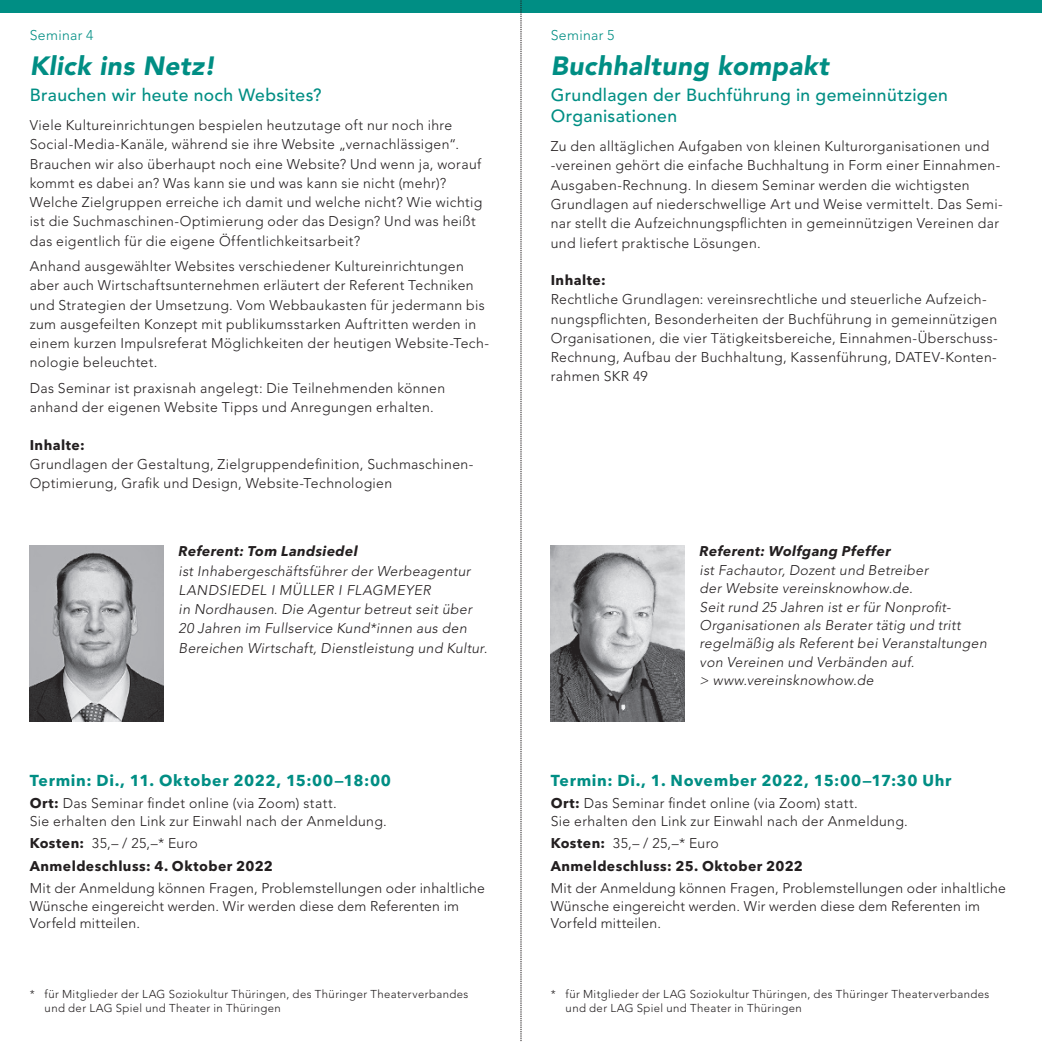
<style>
.page{position:relative;width:1042px;height:1042px;background:#fff}
.page>*{position:absolute;margin:0;border:0;box-sizing:border-box;transform-origin:0 0}
.t1{font:italic 900 26.25px "Avenir LT Std";letter-spacing:.015em;color:#008e84}
.t2{font:500 17.5px/21px "Avenir LT Std";letter-spacing:.02em;color:#008e84}
.t3{font:700 15.75px "Avenir Next LT Pro";letter-spacing:.045em;color:#008e84}
.t4{font:300 14px/19.2px "Avenir LT Std";letter-spacing:.025em;color:#231f20}
.t5{font:italic 300 14px/18.4px "Avenir LT Std";letter-spacing:.025em;color:#231f20}
.t6{font:700 14px "Avenir Next LT Pro";letter-spacing:.03em;color:#231f20}
.t7{font:italic 700 14px "Avenir Next LT Pro";letter-spacing:.025em;color:#231f20}
.t8{font:300 14px "Avenir LT Std";letter-spacing:.025em;color:#008e84}
.t9{font:300 11.38px/14px "Avenir LT Std";letter-spacing:.035em;color:#231f20}
.s1{font-family:"Avenir Next LT Pro";font-weight:700}
</style>
<div class="page">
<div style="left:0;top:0;width:521px;height:12px;background:#008e84"></div>
<div style="left:521px;top:0;width:521px;height:12px;background:#008e84"></div>
<img style="left:30px;top:546px;width:134px;height:176px">
<img style="left:551px;top:546px;width:134px;height:176px">
<svg style="left:521px;top:0;width:1px;height:1042px"></svg>
<p class="t8" style="left:30px;top:27px;width:65px">Seminar 4</p>
<h1 class="t1" style="left:30px;top:50px;width:187px">Klick ins Netz!</h1>
<p class="t2" style="left:30px;top:85px;width:293px">Brauchen wir heute noch Websites?</p>
<p class="t4" style="left:30px;top:116px;width:454px">Viele Kultureinrichtungen bespielen heutzutage oft nur noch ihre Social-Media-Kanäle, während sie ihre Website „vernachlässigen“.<br>Brauchen wir also überhaupt noch eine Website? Und wenn ja, worauf kommt es dabei an? Was kann sie und was kann sie nicht (mehr)?<br>Welche Zielgruppen erreiche ich damit und welche nicht? Wie wichtig ist die Suchmaschinen-Optimierung oder das Design? Und was heißt das eigentlich für die eigene Öffentlichkeitsarbeit?</p>
<p class="t4" style="left:30px;top:257px;width:461px">Anhand ausgewählter Websites verschiedener Kultureinrichtungen aber auch Wirtschaftsunternehmen erläutert der Referent Techniken und Strategien der Umsetzung. Vom Webbaukasten für jedermann bis zum ausgefeilten Konzept mit publikumsstarken Auftritten werden in einem kurzen Impulsreferat Möglichkeiten der heutigen Website-Tech&shy;nologie beleuchtet.</p>
<p class="t4" style="left:30px;top:378px;width:417px">Das Seminar ist praxisnah angelegt: Die Teilnehmenden können anhand der eigenen Website Tipps und Anregungen erhalten.</p>
<p class="t6" style="left:30px;top:436px;width:56px">Inhalte:</p>
<p class="t4" style="left:30px;top:455px;width:445px">Grundlagen der Gestaltung, Zielgruppendefinition, Suchmaschinen-<br>Optimierung, Grafik und Design, Website-Technologien</p>
<p class="t7" style="left:179px;top:543px;width:181px">Referent: Tom Landsiedel</p>
<p class="t5" style="left:179px;top:561px;width:310px;line-height:19.2px">ist Inhabergeschäftsführer der Werbeagentur LANDSIEDEL I MÜLLER I FLAGMEYER<br>in Nordhausen. Die Agentur betreut seit über 20 Jahren im Fullservice Kund*innen aus den Bereichen Wirtschaft, Dienstleistung und Kultur.</p>
<p class="t3" style="left:30px;top:771px;width:363px">Termin: Di., 11. Oktober 2022, 15:00—18:00</p>
<p class="t4" style="left:30px;top:795px;width:359px;line-height:17.5px"><span class="s1">Ort:</span> Das Seminar findet online (via Zoom) statt.<br>Sie erhalten den Link zur Einwahl nach der Anmeldung.</p>
<p class="t4" style="left:30px;top:834px;width:170px"><span class="s1">Kosten:</span> 35,– / 25,–* Euro</p>
<p class="t6" style="left:30px;top:857px;width:245px">Anmeldeschluss: 4. Oktober 2022</p>
<p class="t4" style="left:30px;top:880px;width:457px;line-height:17.5px">Mit der Anmeldung können Fragen, Problemstellungen oder inhaltliche<br>Wünsche eingereicht werden. Wir werden diese dem Referenten im<br>Vorfeld mitteilen.</p>
<p class="t9" style="left:45px;top:987px;width:425px;text-indent:-15px">* für Mitglieder der LAG Soziokultur Thüringen, des Thüringer Theaterverbandes und der LAG Spiel und Theater in Thüringen</p>
<p class="t8" style="left:551px;top:27px;width:65px">Seminar 5</p>
<h1 class="t1" style="left:551px;top:50px;width:280px">Buchhaltung kompakt</h1>
<p class="t2" style="left:551px;top:85px;width:399px">Grundlagen der Buchführung in gemeinnützigen<br>Organisationen</p>
<p class="t4" style="left:551px;top:137px;width:453px">Zu den alltäglichen Aufgaben von kleinen Kulturorganisationen und -vereinen gehört die einfache Buchhaltung in Form einer Einnahmen-Ausgaben-Rechnung. In diesem Seminar werden die wichtigsten Grundlagen auf niederschwellige Art und Weise vermittelt. Das Semi&shy;nar stellt die Aufzeichnungspflichten in gemeinnützigen Vereinen dar und liefert praktische Lösungen.</p>
<p class="t6" style="left:551px;top:272px;width:56px">Inhalte:</p>
<p class="t4" style="left:551px;top:290px;width:448px">Rechtliche Grundlagen: vereinsrechtliche und steuerliche Aufzeich&shy;nungspflichten, Besonderheiten der Buchführung in gemeinnützigen Organisationen, die vier Tätigkeitsbereiche, Einnahmen-Überschuss-Rechnung, Aufbau der Buchhaltung, Kassenführung, DATEV-Konten&shy;rahmen SKR 49</p>
<p class="t7" style="left:699px;top:543px;width:192px">Referent: Wolfgang Pfeffer</p>
<p class="t5" style="left:699px;top:561px;width:289px">ist Fachautor, Dozent und Betreiber<br>der Website vereinsknowhow.de.<br>Seit rund 25 Jahren ist er für Nonprofit-Organisationen als Berater tätig und tritt regelmäßig als Referent bei Veranstaltungen von Vereinen und Verbänden auf.<br>&gt; www.vereinsknowhow.de</p>
<p class="t3" style="left:551px;top:771px;width:402px">Termin: Di., 1. November 2022, 15:00—17:30 Uhr</p>
<p class="t4" style="left:551px;top:795px;width:359px;line-height:17.5px"><span class="s1">Ort:</span> Das Seminar findet online (via Zoom) statt.<br>Sie erhalten den Link zur Einwahl nach der Anmeldung.</p>
<p class="t4" style="left:551px;top:834px;width:170px"><span class="s1">Kosten:</span> 35,– / 25,–* Euro</p>
<p class="t6" style="left:551px;top:857px;width:254px">Anmeldeschluss: 25. Oktober 2022</p>
<p class="t4" style="left:551px;top:880px;width:457px;line-height:17.5px">Mit der Anmeldung können Fragen, Problemstellungen oder inhaltliche<br>Wünsche eingereicht werden. Wir werden diese dem Referenten im<br>Vorfeld mitteilen.</p>
<p class="t9" style="left:566px;top:987px;width:425px;text-indent:-15px">* für Mitglieder der LAG Soziokultur Thüringen, des Thüringer Theaterverbandes und der LAG Spiel und Theater in Thüringen</p>
</div>
